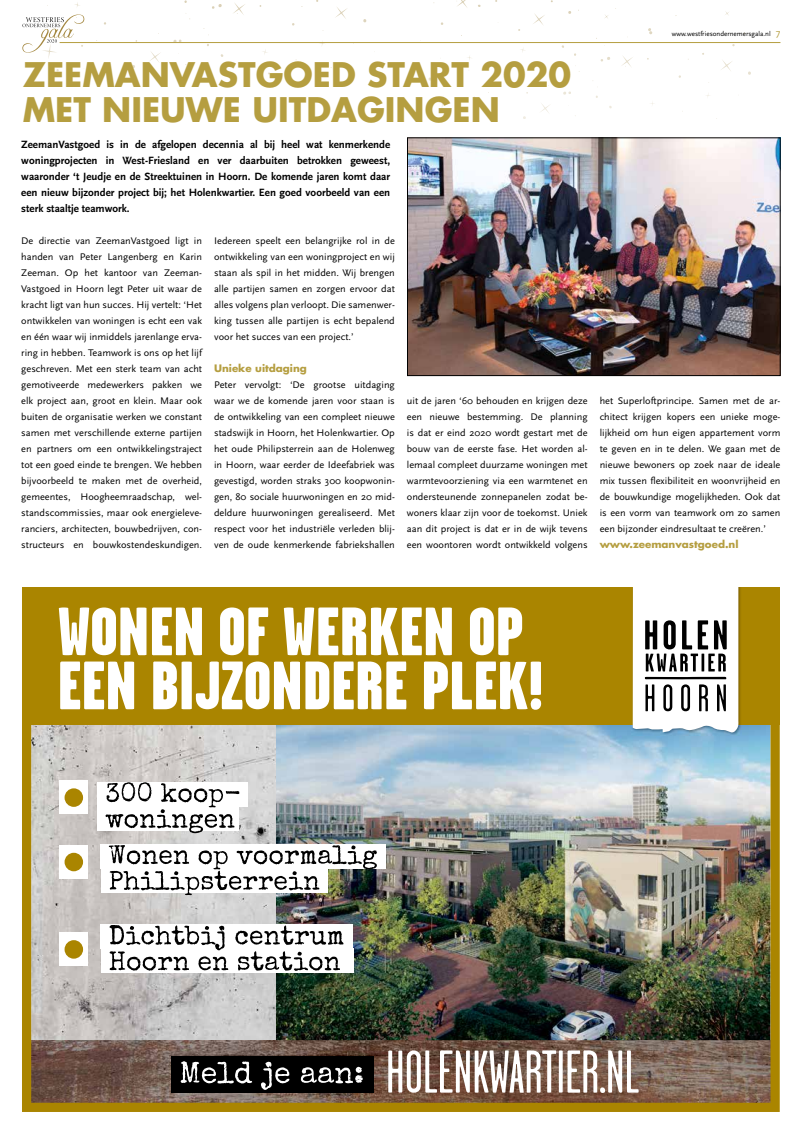
<style>
.page{position:relative;width:806px;height:1129px;background:#fff}
.page>*{position:absolute;margin:0;border:0;box-sizing:border-box;transform-origin:0 0}
.t1{font:700 33px/35px "Futura Std";color:#b59e40}
.t2{font:700 11px/16px "Scala Sans Pro";color:#000;text-align:justify}
.t3{font:10px/16px "Scala Sans Pro";color:#000;text-align:justify}
.t4{font:700 10px "Futura Std";color:#b59e40}
.t5{font:7px "Scala Sans Pro";color:#000}
.s1{font-size:10px;color:#b59e40}
</style>
<div class="page">
<svg style="left:150px;top:52px;width:10px;height:10px"></svg>
<svg style="left:335px;top:7px;width:12px;height:12px"></svg>
<svg style="left:233px;top:3px;width:12px;height:12px"></svg>
<svg style="left:173px;top:39px;width:9px;height:3px"></svg>
<svg style="left:212px;top:4px;width:10px;height:5px"></svg>
<svg style="left:437px;top:97px;width:11px;height:10px"></svg>
<svg style="left:541px;top:103px;width:8px;height:10px"></svg>
<svg style="left:457px;top:0;width:10px;height:7px"></svg>
<svg style="left:721px;top:60px;width:11px;height:11px"></svg>
<svg style="left:533px;top:14px;width:12px;height:11px"></svg>
<svg style="left:648px;top:28px;width:3px;height:6px"></svg>
<svg style="left:622px;top:56px;width:11px;height:11px"></svg>
<svg style="left:563px;top:91px;width:8px;height:4px"></svg>
<svg style="left:600px;top:57px;width:10px;height:5px"></svg>
<img style="left:409px;top:139px;width:369px;height:235px">
<div style="left:407px;top:137px;width:373px;height:239px;border:1px solid #000"></div>
<svg style="left:22px;top:14px;width:62px;height:44px"></svg>
<hr style="left:60px;top:42px;width:720px;height:1px;background:#b59e40">
<img style="left:22px;top:587px;width:757px;height:524px">
<div style="left:171px;top:1055px;width:202px;height:37px;background:#000"></div>
<svg style="left:181px;top:1061px;width:181px;height:28px"></svg>
<svg style="left:388px;top:1050px;width:250px;height:42px"></svg>
<div style="left:97px;top:781px;width:151px;height:25px;background:#fff"></div>
<div style="left:97px;top:805px;width:142px;height:25px;background:#fff"></div>
<div style="left:101px;top:843px;width:285px;height:25px;background:#fff"></div>
<div style="left:101px;top:867px;width:226px;height:25px;background:#fff"></div>
<div style="left:101px;top:924px;width:252px;height:25px;background:#fff"></div>
<div style="left:101px;top:948px;width:252px;height:25px;background:#fff"></div>
<div style="left:59px;top:780px;width:28px;height:34px;background:#fff"></div>
<div style="left:59px;top:844px;width:28px;height:34px;background:#fff"></div>
<div style="left:59px;top:931px;width:28px;height:34px;background:#fff"></div>
<div style="left:64px;top:788px;width:19px;height:18px;background:#aa8500;border-radius:50%"></div>
<div style="left:64px;top:852px;width:19px;height:19px;background:#aa8500;border-radius:50%"></div>
<div style="left:64px;top:939px;width:19px;height:19px;background:#aa8500;border-radius:50%"></div>
<svg style="left:105px;top:782px;width:134px;height:51px"></svg>
<svg style="left:109px;top:845px;width:267px;height:49px"></svg>
<svg style="left:109px;top:925px;width:234px;height:45px"></svg>
<img style="left:528px;top:587px;width:210px;height:286px">
<svg style="left:60px;top:661px;width:481px;height:49px"></svg>
<svg style="left:59px;top:607px;width:463px;height:48px"></svg>
<h1 class="t1" style="left:23px;top:56px;width:549px">ZEEMANVASTGOED START 2020<br>MET NIEUWE UITDAGINGEN</h1>
<p class="t2" style="left:21px;top:137px;width:370px">ZeemanVastgoed is in de afgelopen decennia al bij heel wat kenmerkende woningprojecten in West-Friesland en ver daarbuiten betrokken geweest, waaronder ‘t Jeudje en de Streektuinen in Hoorn. De komende jaren komt daar een nieuw bijzonder project bij; het Holenkwartier. Een goed voorbeeld van een sterk staaltje teamwork.</p>
<p class="t5" style="left:671px;top:30px;width:110px">www.westfriesondernemersgala.nl <span class="s1">7</span></p>
<p class="t3" style="left:21px;top:233px;width:182px">De directie van ZeemanVastgoed ligt in handen van Peter Langenberg en Karin Zeeman. Op het kantoor van Zeeman-Vastgoed in Hoorn legt Peter uit waar de kracht ligt van hun succes. Hij vertelt: ‘Het ontwikkelen van woningen is echt een vak en één waar wij inmiddels jarenlange erva&shy;ring in hebben. Teamwork is ons op het lijf geschreven. Met een sterk team van acht gemotiveerde medewerkers pakken we elk project aan, groot en klein. Maar ook buiten de organisatie werken we constant samen met verschillende externe partijen en partners om een ontwikkelingstraject tot een goed einde te brengen. We hebben bijvoorbeeld te maken met de overheid, gemeentes, Hoogheemraadschap, wel&shy;standscommissies, maar ook energieleve&shy;ranciers, architecten, bouwbedrijven, con&shy;structeurs en bouwkostendeskundigen.</p>
<p class="t3" style="left:214px;top:233px;width:182px">Iedereen speelt een belangrijke rol in de ontwikkeling van een woningproject en wij staan als spil in het midden. Wij brengen alle partijen samen en zorgen ervoor dat alles volgens plan verloopt. Die samenwer&shy;king tussen alle partijen is echt bepalend voor het succes van een project.’</p>
<p class="t4" style="left:214px;top:362px;width:94px">Unieke uitdaging</p>
<p class="t3" style="left:214px;top:377px;width:182px">Peter vervolgt: ‘De grootse uitdaging waar we de komende jaren voor staan is de ontwikkeling van een compleet nieuwe stadswijk in Hoorn, het Holenkwartier. Op het oude Philipsterrein aan de Holenweg in Hoorn, waar eerder de Ideefabriek was gevestigd, worden straks 300 koopwonin&shy;gen, 80 sociale huurwoningen en 20 mid&shy;deldure huurwoningen gerealiseerd. Met respect voor het industriële verleden blij&shy;ven de oude kenmerkende fabriekshallen</p>
<p class="t3" style="left:406px;top:393px;width:182px">uit de jaren ‘60 behouden en krijgen deze een nieuwe bestemming. De planning is dat er eind 2020 wordt gestart met de bouw van de eerste fase. Het worden al&shy;lemaal compleet duurzame woningen met warmtevoorziening via een warmtenet en ondersteunende zonnepanelen zodat be&shy;woners klaar zijn voor de toekomst. Uniek aan dit project is dat er in de wijk tevens een woontoren wordt ontwikkeld volgens</p>
<p class="t3" style="left:599px;top:393px;width:182px">het Superloftprincipe. Samen met de ar&shy;chitect krijgen kopers een unieke moge&shy;lijkheid om hun eigen appartement vorm te geven en in te delen. We gaan met de nieuwe bewoners op zoek naar de ideale mix tussen flexibiliteit en woonvrijheid en de bouwkundige mogelijkheden. Ook dat is een vorm van teamwork om zo samen een bijzonder eindresultaat te creëren.’</p>
<p class="t4" style="left:599px;top:538px;width:140px">www.zeemanvastgoed.nl</p>
</div>
